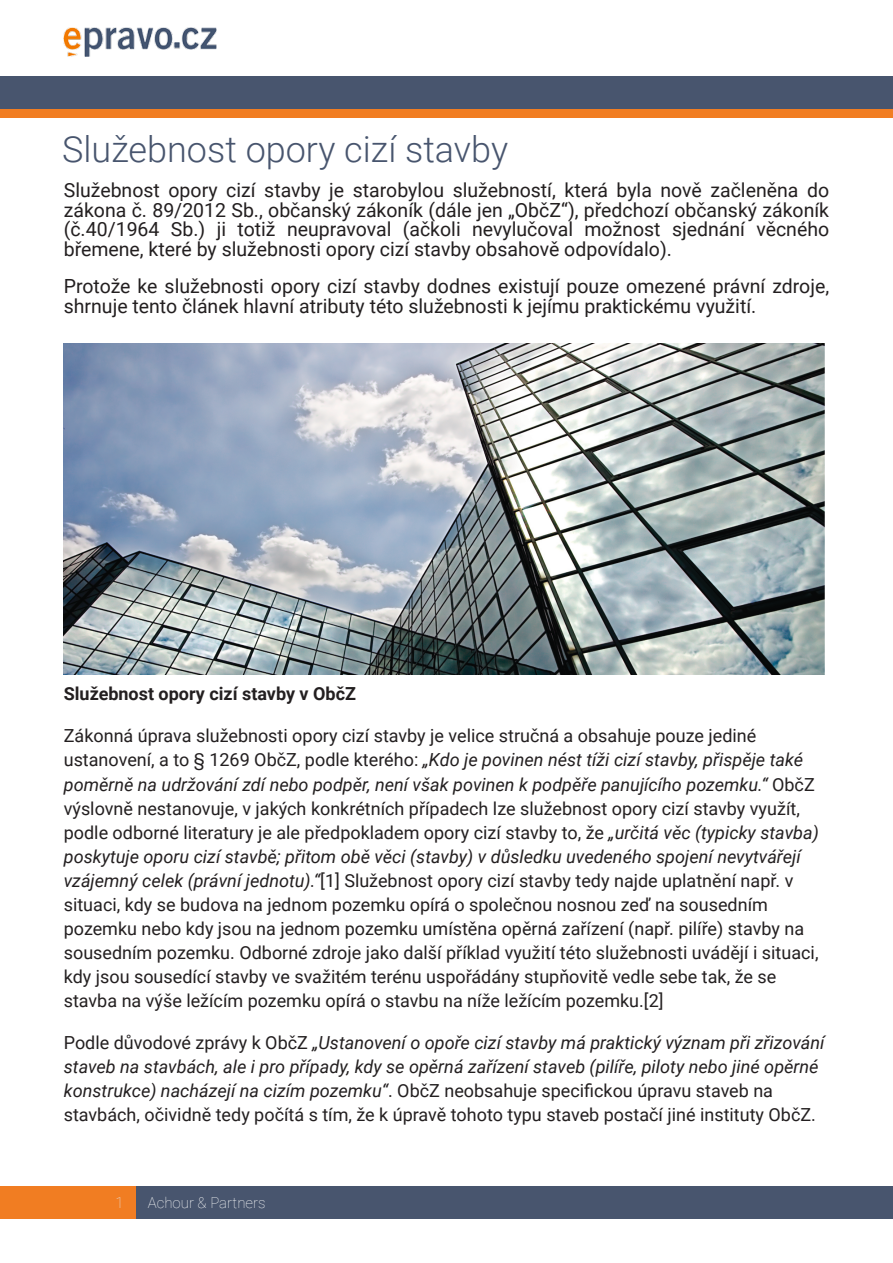
<style>
.page{position:relative;width:893px;height:1263px;background:#fff}
.page>*{position:absolute;margin:0;border:0;box-sizing:border-box;transform-origin:0 0}
.t1{font:300 36px "Roboto";color:#48556e}
.t2{font:19.5px/19.5px "Roboto";color:#231f20;text-align:justify}
.t3{font:18px/24px "Roboto";color:#231f20}
.t4{font:italic 18px/24px "Roboto";color:#231f20}
.t5{font:700 18px "Roboto";color:#231f20}
.t6{font:100 15px "Roboto";color:#fff}
.t7{font:100 15px "Roboto";color:#e7e8e9}
.s1{font-style:italic}
.s2{font-style:normal}
</style>
<div class="page">
<div style="left:0;top:76px;width:893px;height:42px;background:#f17d22"></div>
<div style="left:0;top:76px;width:893px;height:32px;background:#48556e"></div>
<div style="left:135px;top:1186px;width:758px;height:32px;background:#48556e"></div>
<img style="left:64px;top:28px;width:153px;height:28px">
<div style="left:0;top:1187px;width:135px;height:32px;background:#f17d22"></div>
<img style="left:64px;top:344px;width:760px;height:330px">
<h1 class="t1" style="left:62px;top:135px;width:447px">Služebnost opory cizí stavby</h1>
<p class="t2" style="left:64px;top:182px;width:767px">Služebnost opory cizí stavby je starobylou služebností, která byla nově začleněna do zákona č. 89/2012 Sb., občanský zákoník (dále jen „ObčZ“), předchozí občanský zákoník (č.40/1964 Sb.) ji totiž neupravoval (ačkoli nevylučoval možnost sjednání věcného břemene, které by služebnosti opory cizí stavby obsahově odpovídalo).</p>
<p class="t2" style="left:64px;top:278px;width:767px">Protože ke služebnosti opory cizí stavby dodnes existují pouze omezené právní zdroje, shrnuje tento článek hlavní atributy této služebnosti k jejímu praktickému využití.</p>
<p class="t5" style="left:64px;top:687px;width:294px">Služebnost opory cizí stavby v ObčZ</p>
<p class="t3" style="left:64px;top:726px;width:757px">Zákonná úprava služebnosti opory cizí stavby je velice stručná a obsahuje pouze jediné ustanovení, a to § 1269 ObčZ, podle kterého: <span class="s1">„Kdo je povinen nést tíži cizí stavby, přispěje také poměrně na udržování zdí nebo podpěr, není však povinen k podpěře panujícího pozemku.“</span> ObčZ výslovně nestanovuje, v jakých konkrétních případech lze služebnost opory cizí stavby využít, podle odborné literatury je ale předpokladem opory cizí stavby to, že <span class="s1">„určitá věc (typicky stavba) poskytuje oporu cizí stavbě; přitom obě věci (stavby) v důsledku uvedeného spojení nevytvářejí vzájemný celek (právní jednotu).“</span>[1] Služebnost opory cizí stavby tedy najde uplatnění např. v situaci, kdy se budova na jednom pozemku opírá o společnou nosnou zeď na sousedním pozemku nebo kdy jsou na jednom pozemku umístěna opěrná zařízení (např. pilíře) stavby na sousedním pozemku. Odborné zdroje jako další příklad využití této služebnosti uvádějí i situaci, kdy jsou sousedící stavby ve svažitém terénu uspořádány stupňovitě vedle sebe tak, že se stavba na výše ležícím pozemku opírá o stavbu na níže ležícím pozemku.[2]</p>
<p class="t4" style="left:64px;top:1032px;width:762px"><span class="s2">Podle důvodové zprávy k ObčZ</span> „Ustanovení o opoře cizí stavby má praktický význam při zřizování staveb na stavbách, ale i pro případy, kdy se opěrná zařízení staveb (pilíře, piloty nebo jiné opěrné konstrukce) nacházejí na cizím pozemku“<span class="s2">. ObčZ neobsahuje specifickou úpravu staveb na stavbách, očividně tedy počítá s tím, že k úpravě tohoto typu staveb postačí jiné instituty ObčZ.</span></p>
<p class="t7" style="left:115px;top:1197px;width:10px">1</p>
<p class="t6" style="left:148px;top:1197px;width:119px">Achour &amp; Partners</p>
</div>
